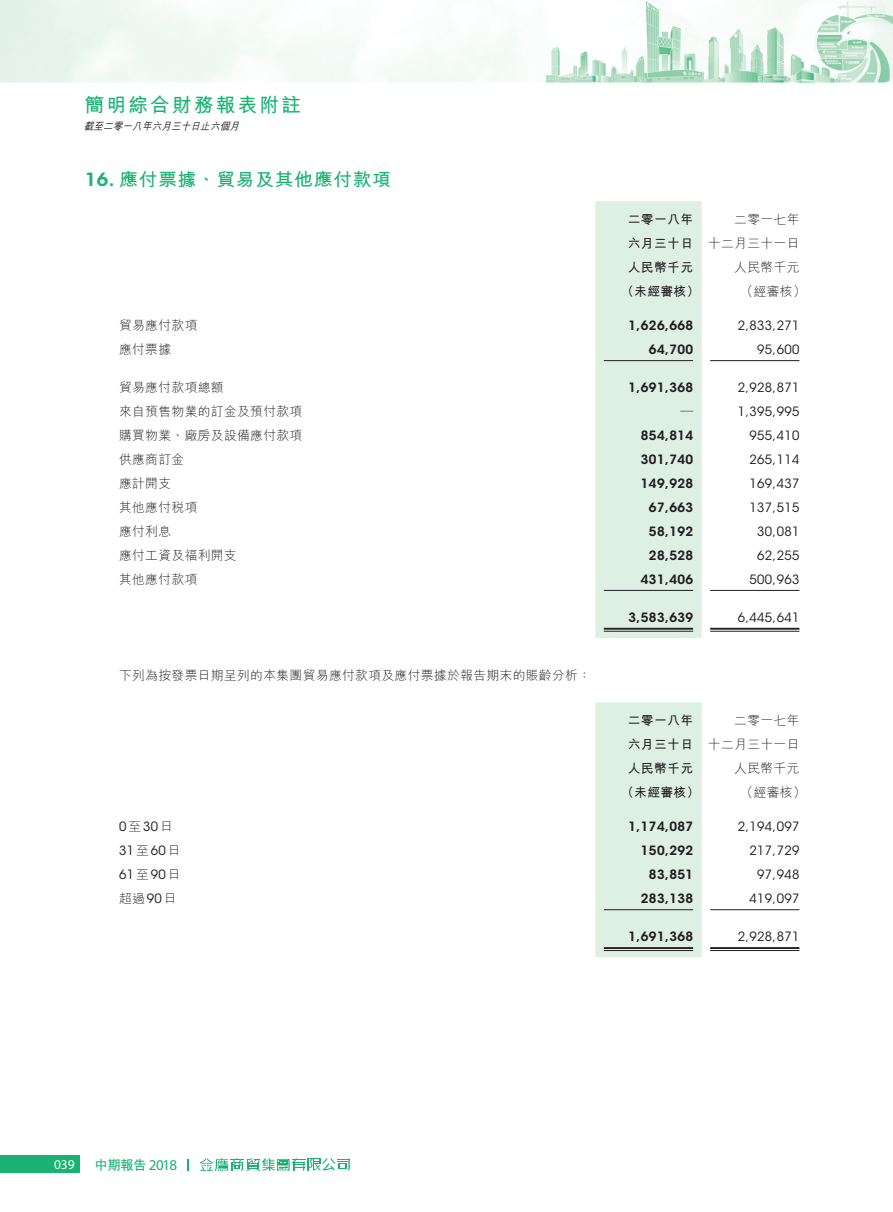
<style>
.page{position:relative;width:893px;height:1212px;background:#fff}
.page>*{position:absolute;margin:0;border:0;box-sizing:border-box;transform-origin:0 0}
.t1{font:700 19.5px "M Hei HK";letter-spacing:.12em;color:#19b273}
._3__標題{font:700 18px "M Hei HK";letter-spacing:.03em;color:#19b273;scale:1.05 1}
.t2{font:15px "Myriad Pro";color:#19b273}
.t3{font:700 13.5px "M Hei HK";color:#19b273}
.t4{font:13.5px "Myriad Pro";color:#fff}
._1__內文{font:300 12.75px "M Hei HK";letter-spacing:.03em;color:#231f20}
._1__內文-2{font:12.75px "ITC Avant Garde Std";letter-spacing:.03em;color:#231f20}
._1__內文-3{font:600 12.75px "ITC Avant Garde Std";letter-spacing:.03em;color:#231f20}
._1__內文-4{font:700 12.75px "M Hei HK";letter-spacing:.03em;color:#231f20}
.t5{font:italic 500 10.5px "M Hei HK";color:#231f20;scale:.9 1}
.s1{font-family:"ITC Avant Garde Std";font-weight:600}
.s2{font-family:"M Hei HK";font-weight:300}
.s3{font-family:"ITC Avant Garde Std";font-weight:400}
</style>
<div class="page">
<img style="left:0;top:0;width:892px;height:1172px">
<div style="left:0;top:1155px;width:80px;height:18px;background:#19b273"></div>
<svg style="left:200px;top:1158px;width:150px;height:13px"></svg>
<div style="left:595px;top:201px;width:107px;height:437px;background:#deefe4"></div>
<hr style="left:604px;top:360px;width:89px;height:1px;background:#231f20">
<hr style="left:710px;top:360px;width:89px;height:1px;background:#231f20">
<hr style="left:604px;top:590px;width:89px;height:1px;background:#231f20">
<hr style="left:710px;top:590px;width:89px;height:1px;background:#231f20">
<hr style="left:604px;top:628px;width:89px;height:2px;background:#231f20">
<hr style="left:604px;top:631px;width:89px;height:1px;background:#231f20">
<hr style="left:710px;top:628px;width:89px;height:2px;background:#231f20">
<hr style="left:710px;top:631px;width:89px;height:1px;background:#231f20">
<div style="left:595px;top:702px;width:107px;height:255px;background:#deefe4"></div>
<hr style="left:604px;top:909px;width:89px;height:1px;background:#231f20">
<hr style="left:710px;top:909px;width:89px;height:1px;background:#231f20">
<hr style="left:604px;top:947px;width:89px;height:2px;background:#231f20">
<hr style="left:604px;top:950px;width:89px;height:1px;background:#231f20">
<hr style="left:710px;top:947px;width:89px;height:2px;background:#231f20">
<hr style="left:710px;top:950px;width:89px;height:1px;background:#231f20">
<h1 class="t1" style="left:85px;top:90px;width:218px">簡明綜合財務報表附註</h1>
<p class="t5" style="left:84px;top:118px;width:178px">截至二零一八年六月三十日止六個月</p>
<p class="_3__標題" style="left:85px;top:166px;width:293px"><span class="s1">16.</span> 應付票據、貿易及其他應付款項</p>
<p class="_1__內文-4" style="left:628px;top:210px;width:67px">二零一八年</p>
<p class="_1__內文-4" style="left:628px;top:234px;width:67px">六月三十日</p>
<p class="_1__內文-4" style="left:628px;top:258px;width:67px">人民幣千元</p>
<p class="_1__內文" style="left:734px;top:212px;width:67px">二零一七年</p>
<p class="_1__內文" style="left:708px;top:236px;width:93px">十二月三十一日</p>
<p class="_1__內文" style="left:734px;top:260px;width:67px">人民幣千元</p>
<p class="_1__內文-4" style="left:621px;top:282px;width:80px">（未經審核）</p>
<p class="_1__內文" style="left:741px;top:284px;width:67px">（經審核(</p>
<p class="_1__內文" style="left:119px;top:319px;width:80px">貿易應付款項</p>
<p class="_1__內文-3" style="left:628px;top:317px;width:66px">1,626,668</p>
<p class="_1__內文-2" style="left:738px;top:318px;width:63px">2,833,271</p>
<p class="_1__內文" style="left:119px;top:343px;width:54px">應付票據</p>
<p class="_1__內文-3" style="left:649px;top:341px;width:46px">64,700</p>
<p class="_1__內文-2" style="left:757px;top:342px;width:44px">95,600</p>
<p class="_1__內文" style="left:119px;top:381px;width:106px">貿易應付款項總額</p>
<p class="_1__內文-3" style="left:628px;top:379px;width:66px">1,691,368</p>
<p class="_1__內文-2" style="left:738px;top:379px;width:63px">2,928,871</p>
<p class="_1__內文" style="left:119px;top:405px;width:185px">來自預售物業的訂金及預付款項</p>
<p class="_1__內文-4" style="left:680px;top:402px;width:14px">—</p>
<p class="_1__內文-2" style="left:738px;top:403px;width:63px">1,395,995</p>
<p class="_1__內文" style="left:119px;top:429px;width:185px">購買物業、廠房及設備應付款項</p>
<p class="_1__內文-3" style="left:641px;top:427px;width:54px">854,814</p>
<p class="_1__內文-2" style="left:749px;top:427px;width:51px">955,410</p>
<p class="_1__內文" style="left:119px;top:453px;width:67px">供應商訂金</p>
<p class="_1__內文-3" style="left:641px;top:451px;width:54px">301,740</p>
<p class="_1__內文-2" style="left:749px;top:451px;width:51px">265,114</p>
<p class="_1__內文" style="left:119px;top:477px;width:54px">應計開支</p>
<p class="_1__內文-3" style="left:641px;top:475px;width:54px">149,928</p>
<p class="_1__內文-2" style="left:749px;top:475px;width:51px">169,437</p>
<p class="_1__內文" style="left:119px;top:501px;width:80px">其他應付稅項</p>
<p class="_1__內文-3" style="left:649px;top:499px;width:46px">67,663</p>
<p class="_1__內文-2" style="left:749px;top:499px;width:51px">137,515</p>
<p class="_1__內文" style="left:119px;top:525px;width:54px">應付利息</p>
<p class="_1__內文-3" style="left:649px;top:523px;width:46px">58,192</p>
<p class="_1__內文-2" style="left:757px;top:523px;width:44px">30,081</p>
<p class="_1__內文" style="left:119px;top:549px;width:119px">應付工資及福利開支</p>
<p class="_1__內文-3" style="left:649px;top:547px;width:46px">28,528</p>
<p class="_1__內文-2" style="left:757px;top:547px;width:44px">62,255</p>
<p class="_1__內文" style="left:119px;top:573px;width:80px">其他應付款項</p>
<p class="_1__內文-3" style="left:641px;top:571px;width:54px">431,406</p>
<p class="_1__內文-2" style="left:749px;top:571px;width:51px">500,963</p>
<p class="_1__內文-3" style="left:628px;top:609px;width:66px">3,583,639</p>
<p class="_1__內文-2" style="left:738px;top:609px;width:63px">6,445,641</p>
<p class="_1__內文" style="left:119px;top:668px;width:473px">下列為按發票日期呈列的本集團貿易應付款項及應付票據於報告期末的賬齡分析：</p>
<p class="_1__內文-4" style="left:628px;top:711px;width:67px">二零一八年</p>
<p class="_1__內文-4" style="left:628px;top:735px;width:67px">六月三十日</p>
<p class="_1__內文-4" style="left:628px;top:759px;width:67px">人民幣千元</p>
<p class="_1__內文" style="left:734px;top:713px;width:67px">二零一七年</p>
<p class="_1__內文" style="left:708px;top:737px;width:93px">十二月三十一日</p>
<p class="_1__內文" style="left:734px;top:761px;width:67px">人民幣千元</p>
<p class="_1__內文-4" style="left:621px;top:783px;width:80px">（未經審核）</p>
<p class="_1__內文" style="left:741px;top:785px;width:67px">（經審核(</p>
<p class="_1__內文-2" style="left:119px;top:819px;width:55px">0<span class="s2">至</span>30<span class="s2">日</span></p>
<p class="_1__內文-3" style="left:628px;top:818px;width:66px">1,174,087</p>
<p class="_1__內文-2" style="left:738px;top:819px;width:63px">2,194,097</p>
<p class="_1__內文-2" style="left:119px;top:843px;width:63px">31<span class="s2">至</span>60<span class="s2">日</span></p>
<p class="_1__內文-3" style="left:641px;top:842px;width:54px">150,292</p>
<p class="_1__內文-2" style="left:749px;top:843px;width:51px">217,729</p>
<p class="_1__內文-2" style="left:119px;top:867px;width:63px">61<span class="s2">至</span>90<span class="s2">日</span></p>
<p class="_1__內文-3" style="left:649px;top:866px;width:46px">83,851</p>
<p class="_1__內文-2" style="left:757px;top:867px;width:44px">97,948</p>
<p class="_1__內文" style="left:119px;top:892px;width:59px">超過<span class="s3">90</span>日</p>
<p class="_1__內文-3" style="left:641px;top:890px;width:54px">283,138</p>
<p class="_1__內文-2" style="left:749px;top:891px;width:51px">419,097</p>
<p class="_1__內文-3" style="left:628px;top:928px;width:66px">1,691,368</p>
<p class="_1__內文-2" style="left:738px;top:929px;width:63px">2,928,871</p>
<p class="t4" style="left:54px;top:1156px;width:22px">039</p>
<p class="t3" style="left:94px;top:1155px;width:54px">中期報告</p>
<p class="t2" style="left:149px;top:1155px;width:30px">2018</p>
</div>
